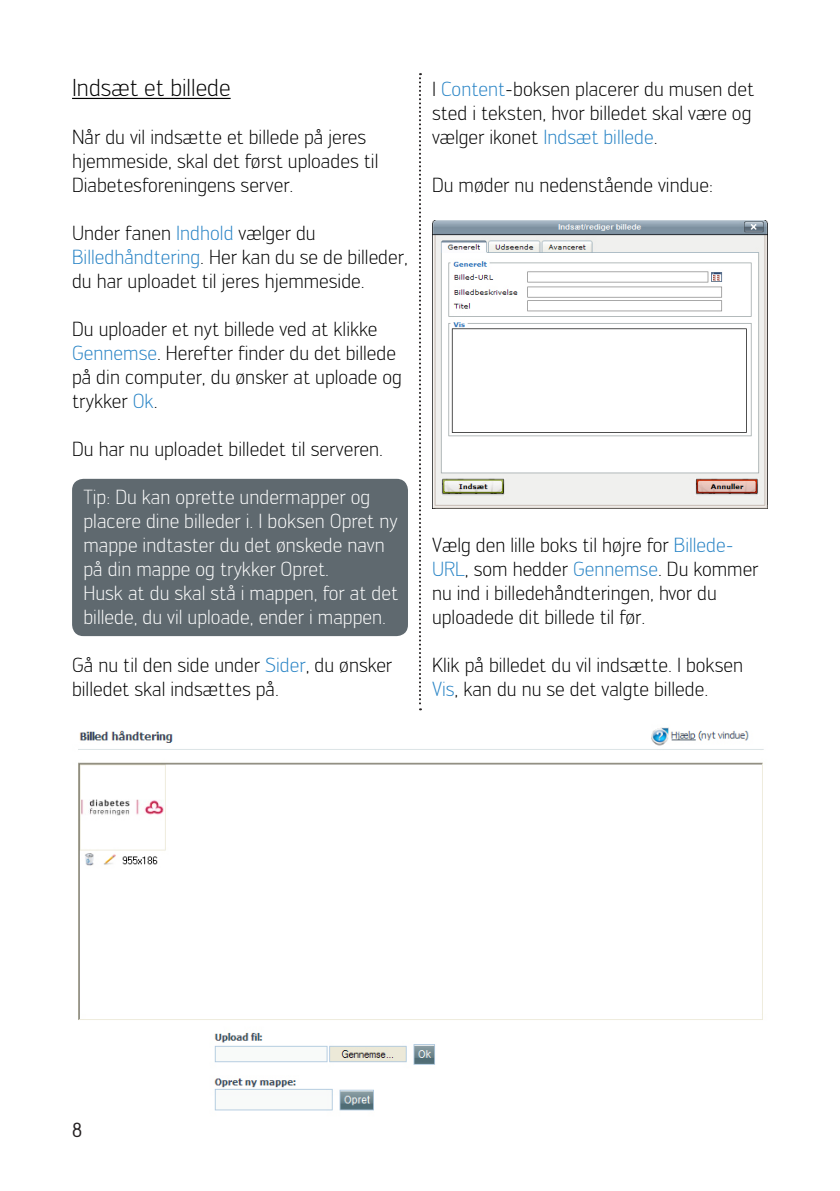
<style>
.page{position:relative;width:840px;height:1191px;background:#fff}
.page>*{position:absolute;margin:0;border:0;box-sizing:border-box;transform-origin:0 0}
.Underoverskrift_unde{font:300 24px "Engel";color:#000}
.Brød{font:300 20px/24px "Engel";color:#000}
.t1{font:300 20px/24px "Engel";color:#fff}
.t2{font:20px "Engel";color:#231f20}
.s1{color:#2783c5}
</style>
<div class="page">
<svg style="left:419px;top:73px;width:2px;height:637px"></svg>
<img style="left:432px;top:220px;width:335px;height:288px">
<hr style="left:72px;top:98px;width:158px;height:1px;background:#000">
<div style="left:72px;top:479px;width:336px;height:157px;background:#5f696f;border-radius:11px"></div>
<img style="left:78px;top:727px;width:686px;height:384px">
<p class="Underoverskrift_unde" style="left:72px;top:74px;width:160px">Indsæt et billede</p>
<p class="Brød" style="left:72px;top:125px;width:308px">Når du vil indsætte et billede på jeres hjemmeside, skal det først uploades til<br>Diabetesforeningens server.</p>
<p class="Brød" style="left:72px;top:221px;width:337px">Under fanen <span class="s1">Indhold</span> vælger du<br><span class="s1">Billedhåndtering</span>. Her kan du se de billeder, du har uploadet til jeres hjemmeside.</p>
<p class="Brød" style="left:72px;top:317px;width:331px">Du uploader et nyt billede ved at klikke<br><span class="s1">Gennemse</span>. Herefter finder du det billede på din computer, du ønsker at uploade og trykker <span class="s1">Ok</span>.</p>
<p class="Brød" style="left:72px;top:437px;width:312px">Du har nu uploadet billedet til serveren.</p>
<p class="t1" style="left:83px;top:485px;width:316px">Tip: Du kan oprette undermapper og placere dine billeder i. I boksen Opret ny mappe indtaster du det ønskede navn på din mappe og trykker Opret.<br>Husk at du skal stå i mappen, for at det billede, du vil uploade, ender i mappen.</p>
<p class="Brød" style="left:72px;top:653px;width:321px">Gå nu til den side under <span class="s1">Sider</span>, du ønsker billedet skal indsættes på.</p>
<p class="Brød" style="left:432px;top:77px;width:323px">I <span class="s1">Content</span>-boksen placerer du musen det sted i teksten, hvor billedet skal være og vælger ikonet <span class="s1">Indsæt billede</span>.</p>
<p class="Brød" style="left:432px;top:173px;width:282px">Du møder nu nedenstående vindue:</p>
<p class="Brød" style="left:432px;top:533px;width:328px">Vælg den lille boks til højre for <span class="s1">Billede-URL</span>, som hedder <span class="s1">Gennemse</span>. Du kommer nu ind i billedehåndteringen, hvor du uploadede dit billede til før.</p>
<p class="Brød" style="left:432px;top:653px;width:312px">Klik på billedet du vil indsætte. I boksen<br><span class="s1">Vis</span>, kan du nu se det valgte billede.</p>
<p class="t2" style="left:72px;top:1119px;width:12px">8</p>
</div>
